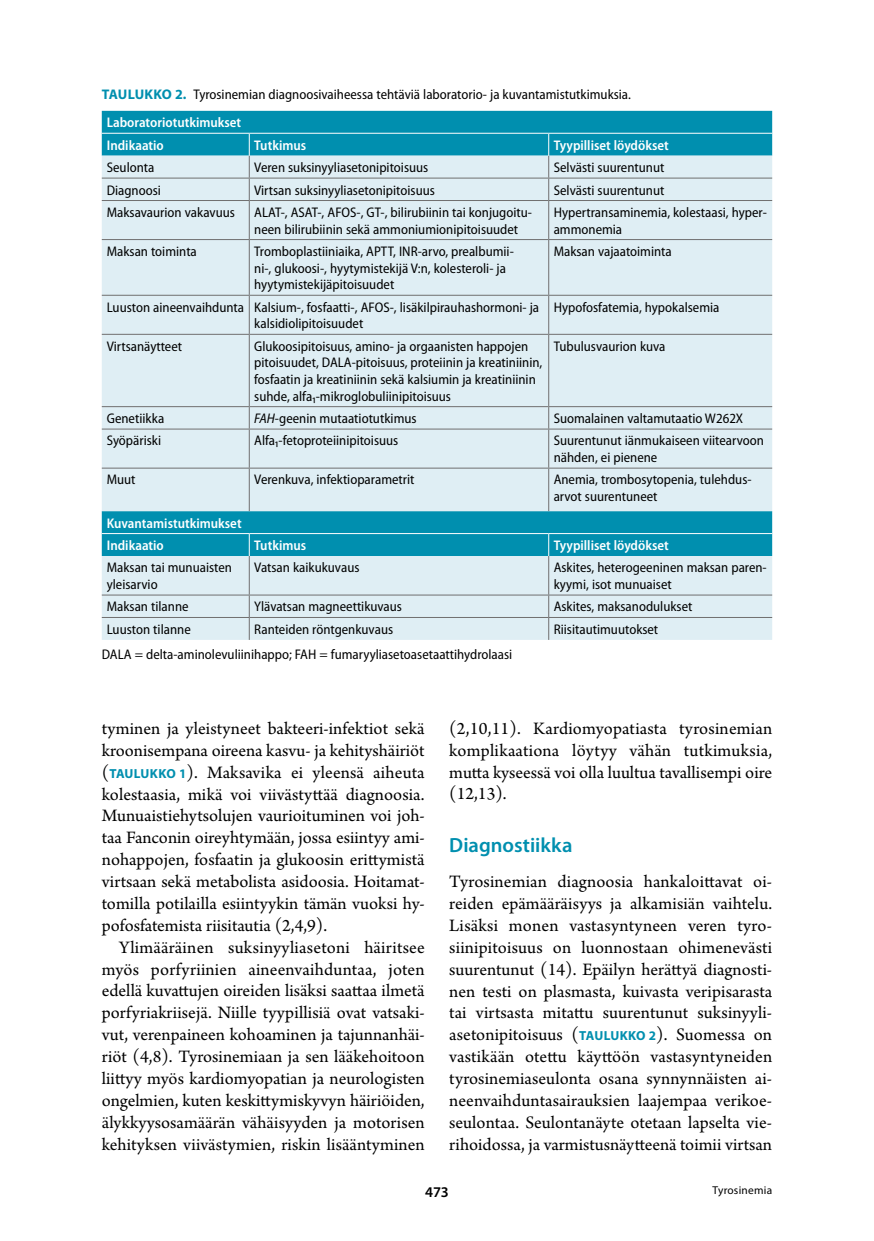
<style>
.page{position:relative;width:874px;height:1241px;background:#fff}
.page>*{position:absolute;margin:0;border:0;box-sizing:border-box;transform-origin:0 0}
.t1{font:600 20.65px "Myriad Pro";color:#008faf}
.t2{font:18.38px/21.9px "Arno Pro";color:#000;text-align:justify}
.t3{font:600 14.88px "Myriad Pro";color:#000}
.t4{font:semi-condensed 14px/16.6px "Myriad Pro";color:#000}
.t5{font:600 semi-condensed 14px/22.4px "Myriad Pro";color:#fff}
.t6{font:11.38px "Myriad Pro";letter-spacing:.02em;color:#000}
.s1{font-weight:700;font-stretch:normal;color:#008faf}
.s2{font-weight:600;color:#fff}
.s3{font-style:italic}
.s4{font-family:"Myriad Pro";font-weight:700;font-size:13.12px;color:#008faf}
</style>
<div class="page">
<div style="left:102px;top:111px;width:669px;height:45px;background:#008faf"></div>
<svg style="left:102px;top:156px;width:669px;height:483px;background:#c9e4ec"></svg>
<hr style="left:102px;top:178px;width:147px;height:1px;background:#706f6f">
<hr style="left:249px;top:178px;width:299px;height:1px;background:#706f6f">
<hr style="left:548px;top:178px;width:223px;height:1px;background:#706f6f">
<hr style="left:102px;top:200px;width:147px;height:1px;background:#706f6f">
<hr style="left:249px;top:200px;width:299px;height:1px;background:#706f6f">
<hr style="left:249px;top:201px;width:1px;height:38px;background:#706f6f">
<hr style="left:548px;top:200px;width:223px;height:1px;background:#706f6f">
<hr style="left:548px;top:201px;width:1px;height:38px;background:#706f6f">
<hr style="left:102px;top:239px;width:147px;height:1px;background:#706f6f">
<hr style="left:249px;top:239px;width:299px;height:1px;background:#706f6f">
<hr style="left:249px;top:240px;width:1px;height:55px;background:#706f6f">
<hr style="left:548px;top:239px;width:223px;height:1px;background:#706f6f">
<hr style="left:548px;top:240px;width:1px;height:55px;background:#706f6f">
<hr style="left:102px;top:295px;width:147px;height:1px;background:#706f6f">
<hr style="left:249px;top:295px;width:299px;height:1px;background:#706f6f">
<hr style="left:249px;top:296px;width:1px;height:38px;background:#706f6f">
<hr style="left:548px;top:295px;width:223px;height:1px;background:#706f6f">
<hr style="left:548px;top:296px;width:1px;height:38px;background:#706f6f">
<hr style="left:102px;top:334px;width:147px;height:1px;background:#706f6f">
<hr style="left:249px;top:334px;width:299px;height:1px;background:#706f6f">
<hr style="left:249px;top:335px;width:1px;height:71px;background:#706f6f">
<hr style="left:548px;top:334px;width:223px;height:1px;background:#706f6f">
<hr style="left:548px;top:335px;width:1px;height:71px;background:#706f6f">
<hr style="left:102px;top:406px;width:147px;height:1px;background:#706f6f">
<hr style="left:249px;top:406px;width:299px;height:1px;background:#706f6f">
<svg style="left:249px;top:407px;width:1px;height:21px"></svg>
<hr style="left:548px;top:406px;width:223px;height:1px;background:#706f6f">
<svg style="left:548px;top:407px;width:1px;height:21px"></svg>
<hr style="left:102px;top:428px;width:147px;height:1px;background:#706f6f">
<hr style="left:249px;top:428px;width:299px;height:1px;background:#706f6f">
<hr style="left:249px;top:429px;width:1px;height:38px;background:#706f6f">
<hr style="left:548px;top:428px;width:223px;height:1px;background:#706f6f">
<hr style="left:548px;top:429px;width:1px;height:38px;background:#706f6f">
<hr style="left:102px;top:467px;width:147px;height:1px;background:#706f6f">
<hr style="left:249px;top:467px;width:299px;height:1px;background:#706f6f">
<hr style="left:249px;top:468px;width:1px;height:43px;background:#706f6f">
<hr style="left:548px;top:467px;width:223px;height:1px;background:#706f6f">
<hr style="left:548px;top:468px;width:1px;height:43px;background:#706f6f">
<hr style="left:249px;top:556px;width:1px;height:38px;background:#706f6f">
<hr style="left:548px;top:556px;width:1px;height:38px;background:#706f6f">
<hr style="left:102px;top:594px;width:147px;height:1px;background:#706f6f">
<hr style="left:249px;top:594px;width:299px;height:1px;background:#706f6f">
<hr style="left:548px;top:594px;width:223px;height:1px;background:#706f6f">
<hr style="left:102px;top:617px;width:147px;height:1px;background:#706f6f">
<hr style="left:249px;top:617px;width:299px;height:1px;background:#706f6f">
<svg style="left:249px;top:595px;width:1px;height:44px"></svg>
<hr style="left:548px;top:617px;width:223px;height:1px;background:#706f6f">
<svg style="left:548px;top:595px;width:1px;height:44px"></svg>
<svg style="left:249px;top:134px;width:1px;height:66px"></svg>
<svg style="left:548px;top:134px;width:1px;height:66px"></svg>
<svg style="left:249px;top:534px;width:1px;height:22px"></svg>
<svg style="left:548px;top:534px;width:1px;height:22px"></svg>
<hr style="left:102px;top:133px;width:147px;height:1px;background:#fff">
<hr style="left:249px;top:133px;width:299px;height:1px;background:#fff">
<hr style="left:548px;top:133px;width:223px;height:1px;background:#fff">
<hr style="left:102px;top:533px;width:147px;height:1px;background:#fff">
<hr style="left:249px;top:533px;width:299px;height:1px;background:#fff">
<hr style="left:548px;top:533px;width:223px;height:1px;background:#fff">
<p class="t4" style="left:107px;top:80px;width:525px;line-height:28.3px;text-indent:-5px"><span class="s1">TAULUKKO 2.</span> Tyrosinemian diagnoosivaiheessa tehtäviä laboratorio- ja kuvantamistutkimuksia.<br><span class="s2">Laboratoriotutkimukset</span></p>
<p class="t5" style="left:107px;top:133px;width:59px">Indikaatio</p>
<p class="t5" style="left:254px;top:133px;width:53px">Tutkimus</p>
<p class="t5" style="left:553px;top:133px;width:116px">Tyypilliset löydökset</p>
<p class="t4" style="left:107px;top:159px;width:49px">Seulonta</p>
<p class="t4" style="left:254px;top:159px;width:175px">Veren suksinyyliasetonipitoisuus</p>
<p class="t4" style="left:553px;top:159px;width:112px">Selvästi suurentunut</p>
<p class="t4" style="left:107px;top:181px;width:56px">Diagnoosi</p>
<p class="t4" style="left:254px;top:181px;width:182px">Virtsan suksinyyliasetonipitoisuus</p>
<p class="t4" style="left:553px;top:181px;width:112px">Selvästi suurentunut</p>
<p class="t4" style="left:107px;top:204px;width:130px">Maksavaurion vakavuus</p>
<p class="t4" style="left:254px;top:204px;width:279px">ALAT-, ASAT-, AFOS-, GT-, bilirubiinin tai konjugoitu&shy;neen bilirubiinin sekä ammoniumionipitoisuudet</p>
<p class="t4" style="left:553px;top:204px;width:214px">Hypertransaminemia, kolestaasi, hyper&shy;ammonemia</p>
<p class="t4" style="left:107px;top:243px;width:92px">Maksan toiminta</p>
<p class="t4" style="left:254px;top:243px;width:261px">Tromboplastiiniaika, APTT, INR-arvo, prealbumii&shy;ni-, glukoosi-, hyytymistekijä V:n, kolesteroli- ja hyytymistekijäpitoisuudet</p>
<p class="t4" style="left:553px;top:243px;width:120px">Maksan vajaatoiminta</p>
<p class="t4" style="left:254px;top:298px;width:286px;text-indent:-147px">Luuston aineenvaihdunta Kalsium-, fosfaatti-, AFOS-, lisäkilpirauhashormoni- ja kalsidiolipitoisuudet</p>
<p class="t4" style="left:553px;top:298px;width:167px">Hypofosfatemia, hypokalsemia</p>
<p class="t4" style="left:107px;top:337px;width:77px">Virtsanäytteet</p>
<p class="t4" style="left:254px;top:337px;width:289px">Glukoosipitoisuus, amino- ja orgaanisten happojen pitoisuudet, DALA-pitoisuus, proteiinin ja kreatiniinin, fosfaatin ja kreatiniinin sekä kalsiumin ja kreatiniinin suhde, alfa1-mikroglobuliinipitoisuus</p>
<p class="t4" style="left:553px;top:337px;width:113px">Tubulusvaurion kuva</p>
<p class="t4" style="left:107px;top:410px;width:59px">Genetiikka</p>
<p class="t4" style="left:254px;top:410px;width:164px"><span class="s3">FAH</span>-geenin mutaatiotutkimus</p>
<p class="t4" style="left:553px;top:410px;width:191px">Suomalainen valtamutaatio W262X</p>
<p class="t4" style="left:107px;top:432px;width:56px">Syöpäriski</p>
<p class="t4" style="left:254px;top:432px;width:145px">Alfa1-fetoproteiinipitoisuus</p>
<p class="t4" style="left:553px;top:432px;width:211px">Suurentunut iänmukaiseen viitearvoon nähden, ei pienene</p>
<p class="t4" style="left:107px;top:471px;width:30px">Muut</p>
<p class="t4" style="left:254px;top:471px;width:162px">Verenkuva, infektioparametrit</p>
<p class="t4" style="left:553px;top:471px;width:198px">Anemia, trombosytopenia, tulehdus&shy;arvot suurentuneet</p>
<p class="t5" style="left:107px;top:511px;width:136px">Kuvantamistutkimukset<br>Indikaatio</p>
<p class="t5" style="left:254px;top:533px;width:53px">Tutkimus</p>
<p class="t5" style="left:553px;top:533px;width:116px">Tyypilliset löydökset</p>
<p class="t4" style="left:107px;top:559px;width:127px">Maksan tai munuaisten yleisarvio</p>
<p class="t4" style="left:254px;top:559px;width:107px">Vatsan kaikukuvaus</p>
<p class="t4" style="left:553px;top:559px;width:214px">Askites, heterogeeninen maksan paren&shy;kyymi, isot munuaiset</p>
<p class="t4" style="left:107px;top:598px;width:83px">Maksan tilanne</p>
<p class="t4" style="left:254px;top:598px;width:149px">Ylävatsan magneettikuvaus</p>
<p class="t4" style="left:553px;top:598px;width:140px">Askites, maksanodulukset</p>
<p class="t4" style="left:107px;top:620px;width:85px">Luuston tilanne</p>
<p class="t4" style="left:254px;top:620px;width:140px">Ranteiden röntgenkuvaus</p>
<p class="t4" style="left:553px;top:620px;width:106px">Riisitautimuutokset</p>
<p class="t4" style="left:102px;top:646px;width:412px">DALA = delta-aminolevuliinihappo; FAH = fumaryyliasetoasetaattihydrolaasi</p>
<p class="t2" style="left:102px;top:718px;width:324px">tyminen ja yleistyneet bakteeri-infektiot sekä kroonisempana oireena kasvu- ja kehityshäiriöt (<span class="s4">TAULUKKO 1</span>). Maksavika ei yleensä aiheuta kolestaasia, mikä voi viivästyttää diagnoosia.<br>Munuaistiehytsolujen vaurioituminen voi joh&shy;taa Fanconin oireyhtymään, jossa esiintyy ami&shy;nohappojen, fosfaatin ja glukoosin erittymistä virtsaan sekä metabolista asidoosia. Hoitamat&shy;tomilla potilailla esiintyykin tämän vuoksi hy&shy;pofosfatemista riisitautia (2,4,9).</p>
<p class="t2" style="left:102px;top:937px;width:324px;text-indent:17px">Ylimääräinen suksinyyliasetoni häiritsee myös porfyriinien aineenvaihduntaa, joten edellä kuvattujen oireiden lisäksi saattaa ilmetä porfyriakriisejä. Niille tyypillisiä ovat vatsaki&shy;vut, verenpaineen kohoaminen ja tajunnanhäi&shy;riöt (4,8). Tyrosinemiaan ja sen lääkehoitoon liittyy myös kardiomyopatian ja neurologisten ongelmien, kuten keskittymiskyvyn häiriöiden, älykkyysosamäärän vähäisyyden ja motorisen kehityksen viivästymien, riskin lisääntyminen</p>
<p class="t2" style="left:449px;top:718px;width:324px">(2,10,11). Kardiomyopatiasta tyrosinemian komplikaationa löytyy vähän tutkimuksia, mutta kyseessä voi olla luultua tavallisempi oire (12,13).</p>
<p class="t1" style="left:449px;top:831px;width:125px">Diagnostiikka</p>
<p class="t2" style="left:449px;top:871px;width:324px">Tyrosinemian diagnoosia hankaloittavat oi&shy;reiden epämääräisyys ja alkamisiän vaihtelu.<br>Lisäksi monen vastasyntyneen veren tyro&shy;siinipitoisuus on luonnostaan ohimenevästi suurentunut (14). Epäilyn herättyä diagnosti&shy;nen testi on plasmasta, kuivasta veripisarasta tai virtsasta mitattu suurentunut suksinyyli&shy;asetonipitoisuus (<span class="s4">TAULUKKO 2</span>). Suomessa on vastikään otettu käyttöön vastasyntyneiden tyrosinemiaseulonta osana synnynnäisten ai&shy;neenvaihduntasairauksien laajempaa verikoe&shy;seulontaa. Seulontanäyte otetaan lapselta vie&shy;rihoidossa, ja varmistusnäytteenä toimii virtsan</p>
<p class="t3" style="left:425px;top:1182px;width:25px">473</p>
<p class="t6" style="left:712px;top:1183px;width:61px">Tyrosinemia</p>
</div>
